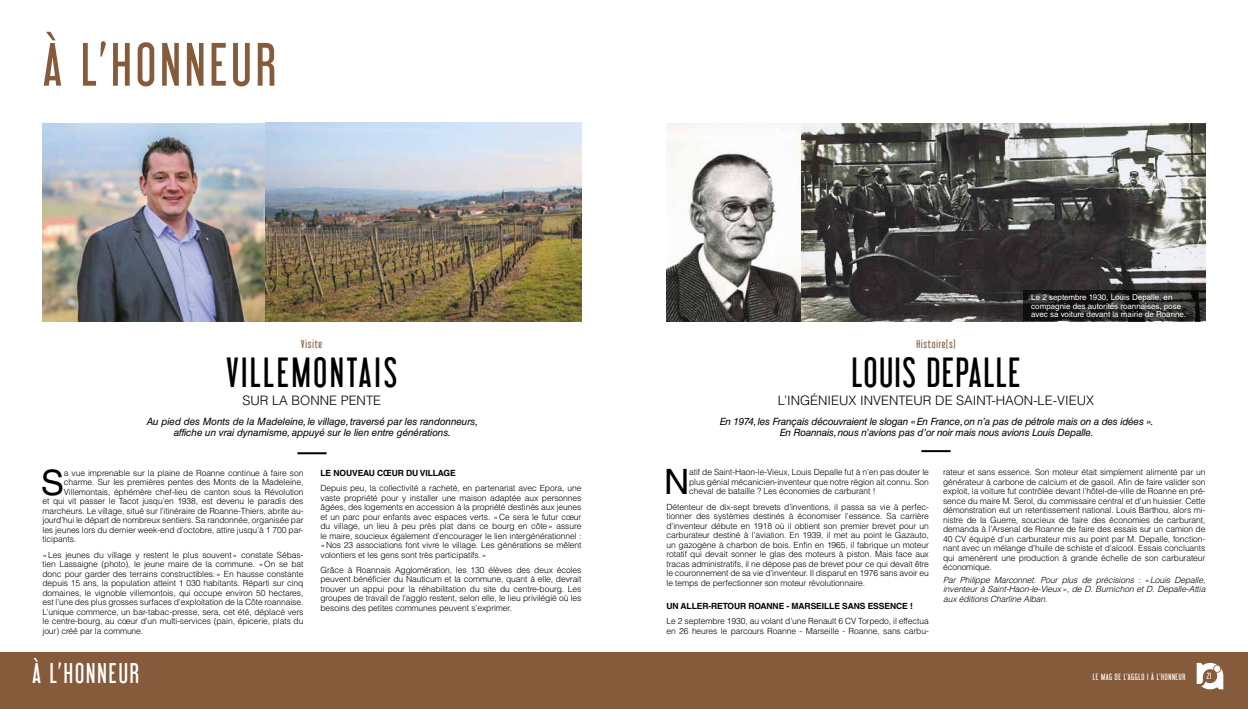
<style>
.page{position:relative;width:1248px;height:709px;background:#fff}
.page>*{position:absolute;margin:0;border:0;box-sizing:border-box;transform-origin:0 0}
.t1{font:54.6px "Libel Suit";letter-spacing:.08em;color:#855b3c}
.t2{font:37px "Libel Suit";letter-spacing:.08em;color:#000}
.t3{font:37px "Libel Suit";letter-spacing:.05em;color:#000}
.t4{font:35px "Helvetica LT Std";color:#000}
.t5{font:25px "Libel Suit";letter-spacing:.08em;color:#fff}
.t6{font:300 13px "Helvetica LT Std";color:#000}
.t7{font:10.2px "Libel Suit";letter-spacing:.08em;color:#855b3c}
.t8{font:italic 10px/11px "Helvetica LT Std";letter-spacing:-.02em;color:#000;text-align:center}
.t9{font:300 8.5px/9.5px "Helvetica LT Std";letter-spacing:-.01em;color:#000;text-align:justify}
.t10{font:italic 300 8.5px/9.5px "Helvetica LT Std";letter-spacing:-.01em;color:#000;text-align:justify}
.t11{font:700 8.5px "Helvetica LT Std";letter-spacing:-.01em;color:#000}
.t12{font:8px/8.5px "Helvetica LT Std";color:#fff}
.t13{font:8px "Libel Suit";letter-spacing:.08em;color:#fff}
</style>
<div class="page">
<div style="left:0;top:652px;width:1247px;height:57px;background:#855b3c"></div>
<svg style="left:1196px;top:663px;width:27px;height:26px"></svg>
<img style="left:43px;top:123px;width:223px;height:198px">
<hr style="left:297px;top:452px;width:29px;height:2px;background:#000">
<hr style="left:921px;top:450px;width:29px;height:2px;background:#000">
<img style="left:666px;top:123px;width:539px;height:198px">
<img style="left:266px;top:123px;width:315px;height:198px">
<svg style="left:1022px;top:290px;width:183px;height:31px;background:#21201f"></svg>
<h1 class="t1" style="left:43px;top:32px;width:235px">À L’HONNEUR</h1>
<p class="t7" style="left:301px;top:338px;width:22px">Visite</p>
<h2 class="t2" style="left:226px;top:351px;width:172px">VILLEMONTAIS</h2>
<h3 class="t6" style="left:242px;top:392px;width:140px">SUR LA BONNE PENTE</h3>
<p class="t8" style="left:147px;top:416px;width:333px">Au pied des Monts de la Madeleine, le village, traversé par les randonneurs, affiche un vrai dynamisme, appuyé sur le lien entre générations.</p>
<h3 class="t4" style="left:41px;top:462px;width:25px">S</h3>
<p class="t9" style="left:64px;top:468px;width:241px">a vue imprenable sur la plaine de Roanne continue à faire son</p>
<p class="t9" style="left:64px;top:477px;width:241px">charme. Sur les premières pentes des Monts de la Madeleine,</p>
<p class="t9" style="left:64px;top:487px;width:241px">Villemontais, éphémère chef-lieu de canton sous la Révolution</p>
<p class="t9" style="left:43px;top:496px;width:262px">et qui vit passer le Tacot jusqu’en 1938, est devenu le paradis des</p>
<p class="t9" style="left:43px;top:506px;width:262px">marcheurs. Le village, situé sur l’itinéraire de Roanne-Thiers, abrite au-</p>
<p class="t9" style="left:43px;top:515px;width:262px">jourd’hui le départ de nombreux sentiers. Sa randonnée, organisée par</p>
<p class="t9" style="left:43px;top:525px;width:262px">les jeunes lors du dernier week-end d’octobre, attire jusqu’à 1 700 par-</p>
<p class="t9" style="left:43px;top:534px;width:35px">ticipants.</p>
<p class="t9" style="left:43px;top:550px;width:262px">«Les jeunes du village y restent le plus souvent» constate Sébas&shy;tien Lassaigne (photo), le jeune maire de la commune. «On se bat donc pour garder des terrains constructibles.» En hausse constante depuis 15 ans, la population atteint 1 030 habitants. Réparti sur cinq domaines, le vignoble villemontois, qui occupe environ 50 hectares, est l’une des plus grosses surfaces d’exploitation de la Côte roannaise.<br>L’unique commerce, un bar-tabac-presse, sera, cet été, déplacé vers le centre-bourg, au coeur d’un multi-services (pain, épicerie, plats du jour) créé par la commune.</p>
<h3 class="t5" style="left:32px;top:658px;width:108px">À L’HONNEUR</h3>
<p class="t11" style="left:320px;top:468px;width:137px">LE NOUVEAU CŒUR DU VILLAGE</p>
<p class="t9" style="left:320px;top:483px;width:262px">Depuis peu, la collectivité a racheté, en partenariat avec Epora, une vaste propriété pour y installer une maison adaptée aux personnes âgées, des logements en accession à la propriété destinés aux jeunes et un parc pour enfants avec espaces verts. «Ce sera le futur cœur du village, un lieu à peu près plat dans ce bourg en côte» assure le maire, soucieux également d’encourager le lien intergénérationnel : «Nos 23 associations font vivre le village. Les générations se mêlent volontiers et les gens sont très participatifs.»</p>
<p class="t9" style="left:320px;top:565px;width:262px">Grâce à Roannais Agglomération, les 130 élèves des deux écoles peuvent bénéficier du Nauticum et la commune, quant à elle, devrait trouver un appui pour la réhabilitation du site du centre-bourg. Les groupes de travail de l’agglo restent, selon elle, le lieu privilégié où les besoins des petites communes peuvent s’exprimer.</p>
<p class="t12" style="left:1031px;top:293px;width:156px">Le 2 septembre 1930, Louis Depalle, en compagnie des autorités roannaises, pose avec sa voiture devant la mairie de Roanne.</p>
<p class="t7" style="left:916px;top:338px;width:41px">Histoire(s)</p>
<h2 class="t3" style="left:851px;top:351px;width:170px">LOUIS DEPALLE</h2>
<h3 class="t6" style="left:778px;top:392px;width:317px">L’INGÉNIEUX INVENTEUR DE SAINT-HAON-LE-VIEUX</h3>
<p class="t8" style="left:719px;top:416px;width:435px">En 1974, les Français découvraient le slogan «En France, on n’a pas de pétrole mais on a des idées ».<br>En Roannais, nous n’avions pas d’or noir mais nous avions Louis Depalle.</p>
<h3 class="t4" style="left:664px;top:462px;width:27px">N</h3>
<p class="t9" style="left:689px;top:467px;width:241px">atif de Saint-Haon-le-Vieux, Louis Depalle fut à n’en pas douter le plus génial mécanicien-inventeur que notre région ait connu. Son cheval de bataille ? Les économies de carburant !</p>
<p class="t9" style="left:666px;top:501px;width:264px">Détenteur de dix-sept brevets d’inventions, il passa sa vie à perfec&shy;tionner des systèmes destinés à économiser l’essence. Sa carrière d’inventeur débute en 1918 où il obtient son premier brevet pour un carburateur destiné à l’aviation. En 1939, il met au point le Gazauto, un gazogène à charbon de bois. Enfin en 1965, il fabrique un moteur rotatif qui devait sonner le glas des moteurs à piston. Mais face aux tracas administratifs, il ne dépose pas de brevet pour ce qui devait être le couronnement de sa vie d’inventeur. Il disparut en 1976 sans avoir eu le temps de perfectionner son moteur révolutionnaire.</p>
<p class="t11" style="left:666px;top:601px;width:248px">UN ALLER-RETOUR ROANNE - MARSEILLE SANS ESSENCE !</p>
<p class="t9" style="left:666px;top:616px;width:264px">Le 2 septembre 1930, au volant d’une Renault 6 CV Torpedo, il effectua en 26 heures le parcours Roanne - Marseille - Roanne, sans carbu-</p>
<p class="t9" style="left:943px;top:467px;width:264px">rateur et sans essence. Son moteur était simplement alimenté par un générateur à carbone de calcium et de gasoil. Afin de faire valider son exploit, la voiture fut contrôlée devant l’hôtel-de-ville de Roanne en pré&shy;sence du maire M. Serol, du commissaire central et d’un huissier. Cette démonstration eut un retentissement national. Louis Barthou, alors mi&shy;nistre de la Guerre, soucieux de faire des économies de carburant, demanda à l’Arsenal de Roanne de faire des essais sur un camion de 40 CV équipé d’un carburateur mis au point par M. Depalle, fonction&shy;nant avec un mélange d’huile de schiste et d’alcool. Essais concluants qui amenèrent une production à grande échelle de son carburateur économique.</p>
<p class="t10" style="left:943px;top:575px;width:264px">Par Philippe Marconnet. Pour plus de précisions : «Louis Depalle, inventeur à Saint-Haon-le-Vieux», de D. Burnichon et D. Depalle-Attia aux éditions Charline Alban.</p>
<p class="t13" style="left:1092px;top:672px;width:94px">LE MAG DE L’AGGLO I À L’HONNEUR</p>
<p class="t13" style="left:1206px;top:671px;width:6px">21</p>
</div>
